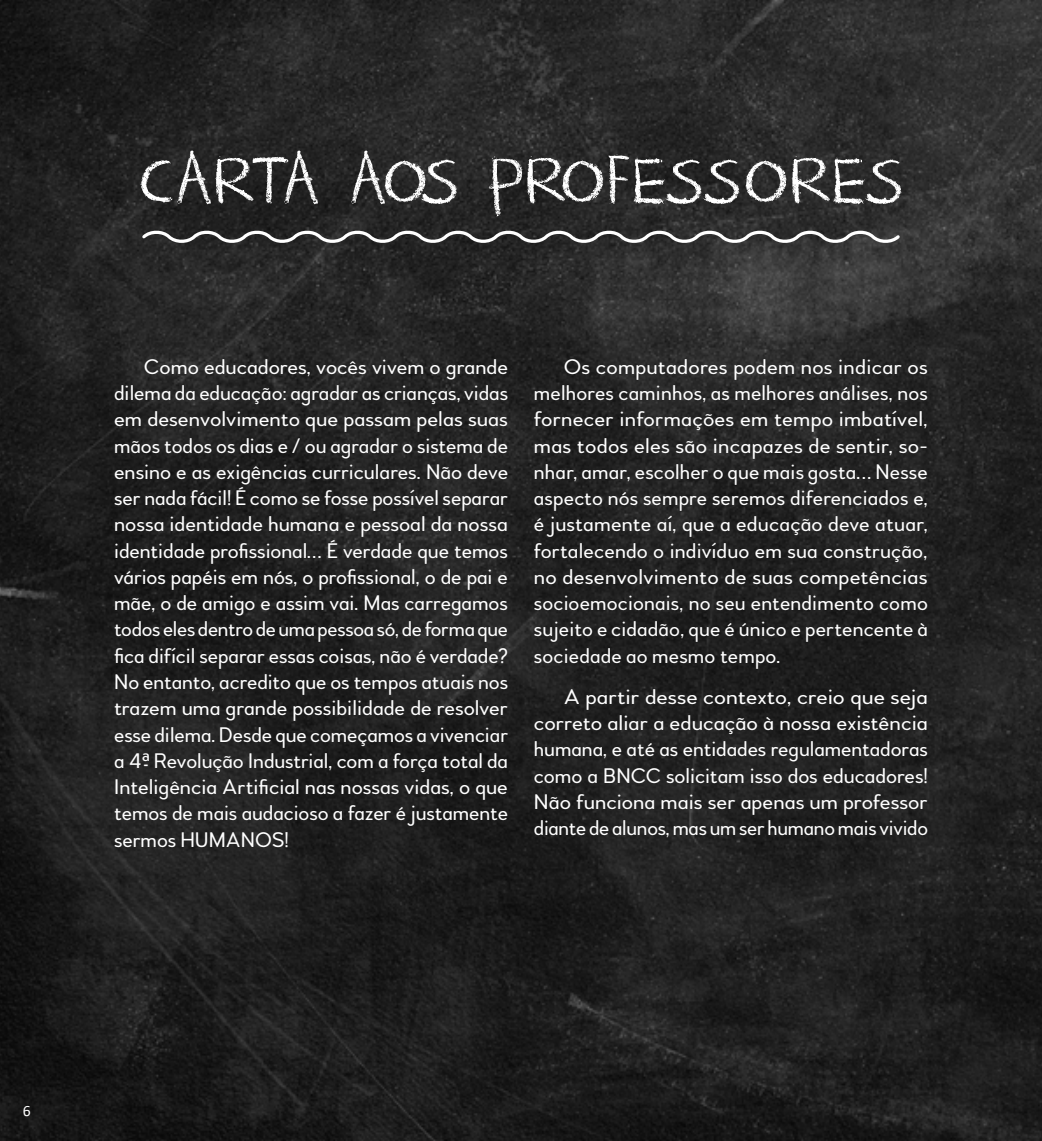
<style>
.page{position:relative;width:1042px;height:1141px;background:#fff}
.page>*{position:absolute;margin:0;border:0;box-sizing:border-box;transform-origin:0 0}
.t1{font:76.65px "DK Crayon Crumble";color:#fff}
.t2{font:21px/26.2px "Woodford Bourne";color:#fff;text-align:justify}
.t3{font:21px/26.2px "Woodford Bourne";color:#fff;text-align:justify;scale:1.04 1}
.t4{font:21px/26.2px "Woodford Bourne";color:#fff;text-align:justify;scale:1.09 1}
.t5{font:15.75px "Calibri";color:#fff}
</style>
<div class="page">
<img style="left:0;top:0;width:1042px;height:1141px">
<svg style="left:139px;top:226px;width:763px;height:21px;background:#4c4c4c"></svg>
<h1 class="t1" style="left:138px;top:135px;width:768px">CARTA AOS PROFESSORES</h1>
<p class="t2" style="left:114px;top:354px;width:395px;text-indent:30px">Como educadores, vocês vivem o grande dilema da educação: agradar as crianças, vidas em desenvolvimento que passam pelas suas mãos todos os dias e / ou agradar o sistema de ensino e as exigências curriculares. Não deve ser nada fácil! É como se fosse possível separar nossa identidade humana e pessoal da nossa identidade profissional... É verdade que temos vários papéis em nós, o profissional, o de pai e mãe, o de amigo e assim vai. Mas carregamos todos eles dentro de uma pessoa só, de forma que fica difícil separar essas coisas, não é verdade?<br>No entanto, acredito que os tempos atuais nos trazem uma grande possibilidade de resolver esse dilema. Desde que começamos a vivenciar a 4ª Revolução Industrial, com a força total da Inteligência Artificial nas nossas vidas, o que temos de mais audacioso a fazer é justamente sermos HUMANOS!</p>
<p class="t3" style="left:534px;top:354px;width:380px;text-indent:30px">Os computadores podem nos indicar os melhores caminhos, as melhores análises, nos fornecer informações em tempo imbatível, mas todos eles são incapazes de sentir, so&shy;nhar, amar, escolher o que mais gosta... Nesse aspecto nós sempre seremos diferenciados e, é justamente aí, que a educação deve atuar, fortalecendo o indivíduo em sua construção, no desenvolvimento de suas competências socioemocionais, no seu entendimento como sujeito e cidadão, que é único e pertencente à sociedade ao mesmo tempo.</p>
<p class="t4" style="left:534px;top:684px;width:363px;text-indent:30px">A partir desse contexto, creio que seja correto aliar a educação à nossa existência humana, e até as entidades regulamentadoras como a BNCC solicitam isso dos educadores!<br>Não funciona mais ser apenas um professor diante de alunos, mas um ser humano mais vivido</p>
<p class="t5" style="left:23px;top:1099px;width:9px">6</p>
</div>
